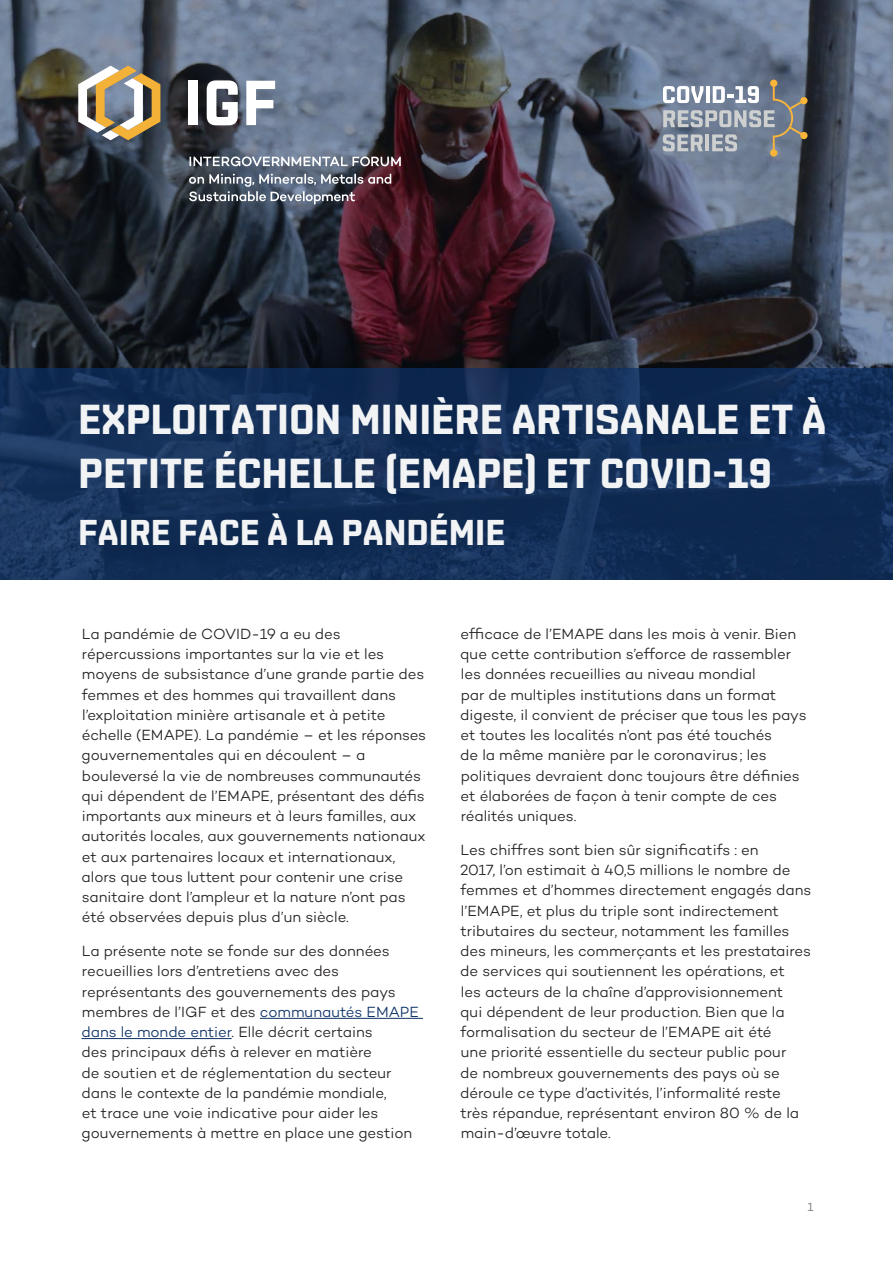
<style>
.page{position:relative;width:893px;height:1263px;background:#fff}
.page>*{position:absolute;margin:0;border:0;box-sizing:border-box;transform-origin:0 0}
.t1{font:700 42px/54px "Shentox";color:#f2f3f4}
.t2{font:700 36px "Shentox";color:#f2f3f4}
.Body_copy{font:300 15px/20.2px "Campton";letter-spacing:-.005em;color:#231f20}
.t3{font:300 12px "Campton";color:#676c6c}
.s1{color:#0d3166}
</style>
<div class="page">
<svg style="left:0;top:0;width:893px;height:368px;background:#40424f"></svg>
<svg style="left:663px;top:46px;width:147px;height:111px;background:#7d8797"></svg>
<div style="left:188px;top:81px;width:10px;height:44px;background:#fff"></div>
<svg style="left:207px;top:80px;width:31px;height:45px"></svg>
<svg style="left:246px;top:81px;width:29px;height:44px"></svg>
<svg style="left:78px;top:66px;width:82px;height:74px"></svg>
<svg style="left:189px;top:156px;width:212px;height:10px"></svg>
<svg style="left:189px;top:174px;width:202px;height:30px;background:#696874"></svg>
<hr style="left:260px;top:1018px;width:163px;height:1px;background:#0d3166">
<hr style="left:82px;top:1038px;width:150px;height:1px;background:#0d3166">
<svg style="left:0;top:368px;width:893px;height:212px;background:#122e56"></svg>
<p class="t1" style="left:78px;top:393px;width:750px">EXPLOITATION MINIÈRE ARTISANALE ET À<br>PETITE ÉCHELLE (EMAPE) ET COVID-19</p>
<p class="t2" style="left:78px;top:511px;width:429px">FAIRE FACE À LA PANDÉMIE</p>
<p class="Body_copy" style="left:82px;top:623px;width:346px">La pandémie de COVID-19 a eu des répercussions importantes sur la vie et les moyens de subsistance d’une grande partie des femmes et des hommes qui travaillent dans l’exploitation minière artisanale et à petite échelle (EMAPE). La pandémie – et les réponses gouvernementales qui en découlent – a bouleversé la vie de nombreuses communautés qui dépendent de l’EMAPE, présentant des défis importants aux mineurs et à leurs familles, aux autorités locales, aux gouvernements nationaux et aux partenaires locaux et internationaux, alors que tous luttent pour contenir une crise sanitaire dont l’ampleur et la nature n’ont pas été observées depuis plus d’un siècle.</p>
<p class="Body_copy" style="left:82px;top:940px;width:339px">La présente note se fonde sur des données recueillies lors d’entretiens avec des représentants des gouvernements des pays membres de l’IGF et des <span class="s1">communautés EMAPE dans le monde entier</span>. Elle décrit certains<br>des principaux défis à relever en matière<br>de soutien et de réglementation du secteur dans le contexte de la pandémie mondiale,<br>et trace une voie indicative pour aider les gouvernements à mettre en place une gestion</p>
<p class="Body_copy" style="left:460px;top:623px;width:348px">efficace de l’EMAPE dans les mois à venir. Bien que cette contribution s’efforce de rassembler les données recueillies au niveau mondial<br>par de multiples institutions dans un format digeste, il convient de préciser que tous les pays et toutes les localités n’ont pas été touchés<br>de la même manière par le coronavirus; les politiques devraient donc toujours être définies et élaborées de façon à tenir compte de ces réalités uniques.</p>
<p class="Body_copy" style="left:460px;top:839px;width:353px">Les chiffres sont bien sûr significatifs : en<br>2017, l’on estimait à 40,5 millions le nombre de femmes et d’hommes directement engagés dans l’EMAPE, et plus du triple sont indirectement tributaires du secteur, notamment les familles des mineurs, les commerçants et les prestataires de services qui soutiennent les opérations, et<br>les acteurs de la chaîne d’approvisionnement<br>qui dépendent de leur production. Bien que la formalisation du secteur de l’EMAPE ait été<br>une priorité essentielle du secteur public pour<br>de nombreux gouvernements des pays où se déroule ce type d’activités, l’informalité reste très répandue, représentant environ 80 % de la main-d’œuvre totale.</p>
<p class="t3" style="left:808px;top:1199px;width:8px">1</p>
</div>
